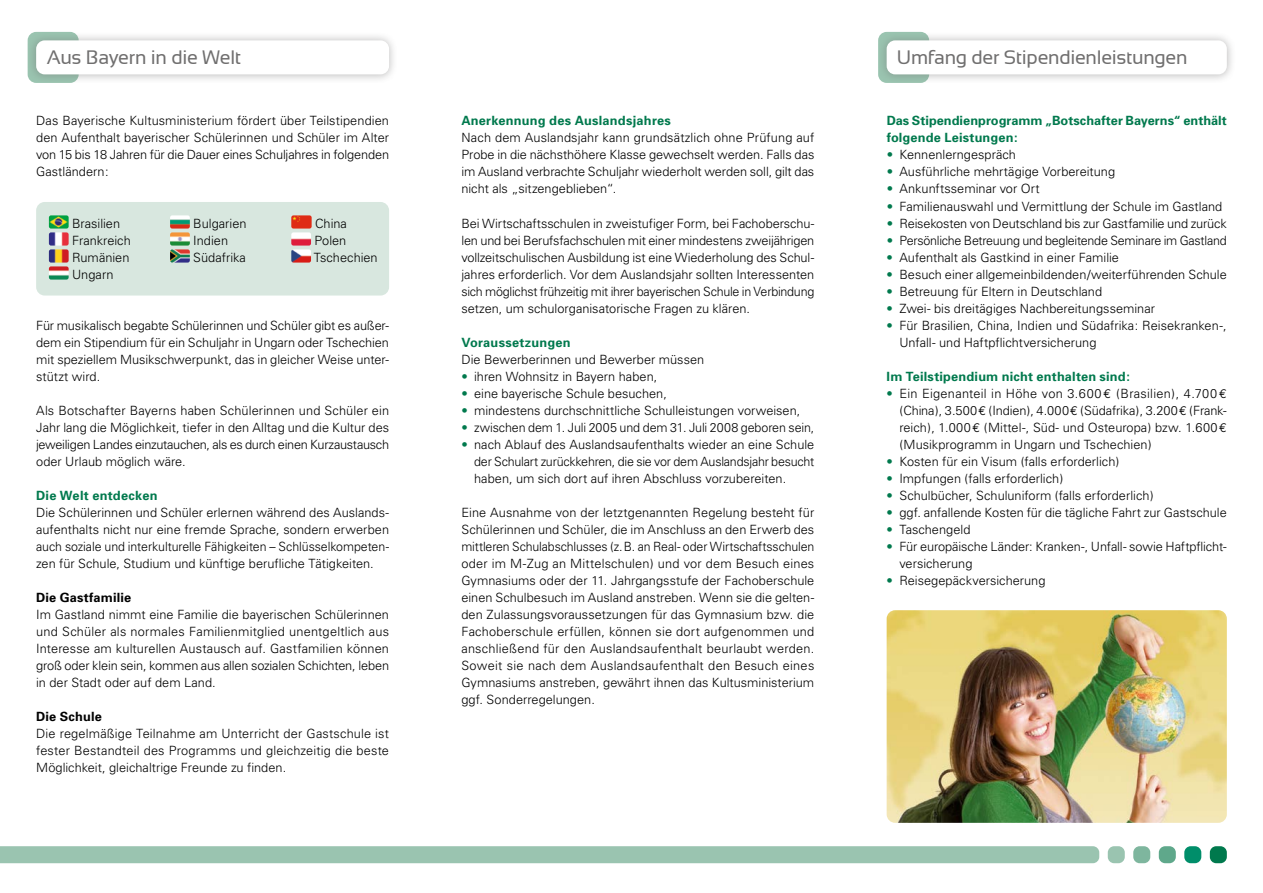
<style>
.page{position:relative;width:1263px;height:893px;background:#fff}
.page>*{position:absolute;margin:0;border:0;box-sizing:border-box;transform-origin:0 0}
.t1{font:19.5px "Sansation";letter-spacing:-.015em;color:#706f6f}
.t2{font:300 12.75px/17px "Univers";color:#000;text-align:justify}
.t3{font:700 12.75px/17px "Univers";letter-spacing:.015em;color:#00794d}
.t4{font:300 12.75px "Univers";letter-spacing:-.02em;color:#000}
.t5{font:700 12.75px "Univers";letter-spacing:.015em;color:#000}
.s1{color:#00794d}
.s2{font-family:"Euro Mono";font-weight:400}
</style>
<div class="page">
<div style="left:0;top:846px;width:1099px;height:17px;background:#9ac4b0"></div>
<div style="left:1210px;top:846px;width:17px;height:17px;background:#00794d;border-radius:6px"></div>
<div style="left:1184px;top:846px;width:17px;height:17px;background:#008e6a;border-radius:6px"></div>
<div style="left:1159px;top:846px;width:17px;height:17px;background:#5fa88b;border-radius:6px"></div>
<div style="left:1133px;top:846px;width:17px;height:17px;background:#7eb69e;border-radius:6px"></div>
<div style="left:1108px;top:846px;width:17px;height:17px;background:#9ac4b0;border-radius:6px"></div>
<div style="left:27px;top:31px;width:371px;height:53px;background:#706f6f;opacity:.5"></div>
<div style="left:36px;top:40px;width:353px;height:34px;background:#fff;border-radius:9px"></div>
<div style="left:878px;top:31px;width:358px;height:53px;background:#706f6f;opacity:.5"></div>
<div style="left:887px;top:40px;width:340px;height:34px;background:#fff;border-radius:9px"></div>
<div style="left:36px;top:202px;width:353px;height:94px;background:#d8e7df;border-radius:9px"></div>
<img style="left:49px;top:215px;width:20px;height:14px">
<img style="left:170px;top:215px;width:20px;height:14px">
<img style="left:291px;top:215px;width:21px;height:14px">
<img style="left:49px;top:232px;width:20px;height:14px">
<img style="left:170px;top:232px;width:20px;height:14px">
<img style="left:291px;top:232px;width:20px;height:14px">
<img style="left:49px;top:249px;width:20px;height:14px">
<img style="left:170px;top:249px;width:20px;height:14px">
<img style="left:291px;top:249px;width:20px;height:14px">
<img style="left:49px;top:266px;width:20px;height:14px">
<img style="left:887px;top:610px;width:340px;height:213px">
<h1 class="t1" style="left:47px;top:47px;width:196px">Aus Bayern in die Welt</h1>
<h1 class="t1" style="left:897px;top:47px;width:292px">Umfang der Stipendienleistungen</h1>
<p class="t2" style="left:36px;top:112px;width:354px">Das Bayerische Kultusministerium fördert über Teilstipendien den Aufenthalt bayerischer Schülerinnen und Schüler im Alter von 15 bis 18 Jahren für die Dauer eines Schuljahres in folgenden Gastländern:</p>
<p class="t2" style="left:72px;top:214px;width:50px">Brasilien</p>
<p class="t2" style="left:193px;top:214px;width:55px">Bulgarien</p>
<p class="t2" style="left:315px;top:214px;width:33px">China</p>
<p class="t2" style="left:72px;top:232px;width:60px">Frankreich</p>
<p class="t2" style="left:193px;top:232px;width:36px">Indien</p>
<p class="t2" style="left:314px;top:232px;width:33px">Polen</p>
<p class="t2" style="left:72px;top:249px;width:59px">Rumänien</p>
<p class="t2" style="left:193px;top:249px;width:54px">Südafrika</p>
<p class="t2" style="left:314px;top:249px;width:65px">Tschechien</p>
<p class="t2" style="left:72px;top:266px;width:43px">Ungarn</p>
<p class="t2" style="left:36px;top:317px;width:354px">Für musikalisch begabte Schülerinnen und Schüler gibt es außer&shy;dem ein Stipendium für ein Schuljahr in Ungarn oder Tschechien mit speziellem Musikschwerpunkt, das in gleicher Weise unter&shy;stützt wird.</p>
<p class="t2" style="left:36px;top:402px;width:354px">Als Botschafter Bayerns haben Schülerinnen und Schüler ein Jahr lang die Möglichkeit, tiefer in den Alltag und die Kultur des jeweiligen Landes einzutauchen, als es durch einen Kurzaustausch oder Urlaub möglich wäre.</p>
<p class="t3" style="left:36px;top:487px;width:123px">Die Welt entdecken</p>
<p class="t2" style="left:36px;top:504px;width:354px">Die Schülerinnen und Schüler erlernen während des Auslands&shy;aufenthalts nicht nur eine fremde Sprache, sondern erwerben auch soziale und interkulturelle Fähigkeiten – Schlüsselkompeten&shy;zen für Schule, Studium und künftige berufliche Tätigkeiten.</p>
<p class="t5" style="left:36px;top:589px;width:97px">Die Gastfamilie</p>
<p class="t2" style="left:36px;top:606px;width:354px">Im Gastland nimmt eine Familie die bayerischen Schülerinnen und Schüler als normales Familienmitglied unentgeltlich aus Interesse am kulturellen Austausch auf. Gastfamilien können groß oder klein sein, kommen aus allen sozialen Schichten, leben in der Stadt oder auf dem Land.</p>
<p class="t5" style="left:36px;top:709px;width:67px">Die Schule</p>
<p class="t2" style="left:36px;top:725px;width:354px">Die regelmäßige Teilnahme am Unterricht der Gastschule ist fester Bestandteil des Programms und gleichzeitig die beste Möglichkeit, gleichaltrige Freunde zu finden.</p>
<p class="t3" style="left:461px;top:112px;width:211px">Anerkennung des Auslandsjahres</p>
<p class="t2" style="left:461px;top:129px;width:354px">Nach dem Auslandsjahr kann grundsätzlich ohne Prüfung auf Probe in die nächsthöhere Klasse gewechselt werden. Falls das im Ausland verbrachte Schuljahr wiederholt werden soll, gilt das nicht als „sitzengeblieben“.</p>
<p class="t2" style="left:461px;top:215px;width:354px">Bei Wirtschaftsschulen in zweistufiger Form, bei Fachoberschu&shy;len und bei Berufsfachschulen mit einer mindestens zweijährigen vollzeitschulischen Ausbildung ist eine Wiederholung des Schul&shy;jahres erforderlich. Vor dem Auslandsjahr sollten Interessenten sich möglichst frühzeitig mit ihrer bayerischen Schule in Verbindung setzen, um schulorganisatorische Fragen zu klären.</p>
<p class="t3" style="left:461px;top:334px;width:111px">Voraussetzungen</p>
<p class="t2" style="left:461px;top:351px;width:244px">Die Bewerberinnen und Bewerber müssen</p>
<p class="t2" style="left:461px;top:368px;width:197px"><span class="s1">•</span> ihren Wohnsitz in Bayern haben,</p>
<p class="t2" style="left:461px;top:385px;width:207px"><span class="s1">•</span> eine bayerische Schule besuchen,</p>
<p class="t2" style="left:461px;top:402px;width:340px"><span class="s1">•</span> mindestens durchschnittliche Schulleistungen vorweisen,</p>
<p class="t2" style="left:461px;top:419px;width:354px"><span class="s1">•</span> zwischen dem 1. Juli 2005 und dem 31. Juli 2008 geboren sein,</p>
<p class="t2" style="left:474px;top:436px;width:342px;text-indent:-13px"><span class="s1">•</span> nach Ablauf des Auslandsaufenthalts wieder an eine Schule der Schulart zurückkehren, die sie vor dem Auslandsjahr besucht haben, um sich dort auf ihren Abschluss vorzubereiten.</p>
<p class="t2" style="left:461px;top:504px;width:354px">Eine Ausnahme von der letztgenannten Regelung besteht für Schülerinnen und Schüler, die im Anschluss an den Erwerb des mittleren Schulabschlusses (z.B. an Real- oder Wirtschaftsschulen oder im M-Zug an Mittelschulen) und vor dem Besuch eines Gymnasiums oder der 11. Jahrgangsstufe der Fachoberschule einen Schulbesuch im Ausland anstreben. Wenn sie die gelten&shy;den Zulassungsvoraussetzungen für das Gymnasium bzw. die Fachoberschule erfüllen, können sie dort aufgenommen und anschließend für den Auslandsaufenthalt beurlaubt werden.<br>Soweit sie nach dem Auslandsaufenthalt den Besuch eines Gymnasiums anstreben, gewährt ihnen das Kultusministerium ggf. Sonderregelungen.</p>
<p class="t3" style="left:887px;top:112px;width:342px">Das Stipendienprogramm „Botschafter Bayerns“ enthält folgende Leistungen:</p>
<p class="t2" style="left:887px;top:146px;width:131px"><span class="s1">•</span> Kennenlerngespräch</p>
<p class="t2" style="left:887px;top:163px;width:230px"><span class="s1">•</span> Ausführliche mehrtägige Vorbereitung</p>
<p class="t2" style="left:887px;top:180px;width:155px"><span class="s1">•</span> Ankunftsseminar vor Ort</p>
<p class="t2" style="left:887px;top:198px;width:337px"><span class="s1">•</span> Familienauswahl und Vermittlung der Schule im Gastland</p>
<p class="t2" style="left:887px;top:215px;width:342px"><span class="s1">•</span> Reisekosten von Deutschland bis zur Gastfamilie und zurück</p>
<p class="t4" style="left:887px;top:232px;width:342px"><span class="s1">•</span> Persönliche Betreuung und begleitende Seminare im Gastland</p>
<p class="t2" style="left:887px;top:249px;width:234px"><span class="s1">•</span> Aufenthalt als Gastkind in einer Familie</p>
<p class="t2" style="left:887px;top:266px;width:342px"><span class="s1">•</span> Besuch einer allgemeinbildenden/weiterführenden Schule</p>
<p class="t2" style="left:887px;top:283px;width:217px"><span class="s1">•</span> Betreuung für Eltern in Deutschland</p>
<p class="t2" style="left:887px;top:300px;width:270px"><span class="s1">•</span> Zwei- bis dreitägiges Nachbereitungsseminar</p>
<p class="t2" style="left:899px;top:317px;width:329px;text-indent:-13px"><span class="s1">•</span> Für Brasilien, China, Indien und Südafrika: Reisekranken-,<br>Unfall- und Haftpflichtversicherung</p>
<p class="t3" style="left:887px;top:368px;width:245px">Im Teilstipendium nicht enthalten sind:</p>
<p class="t2" style="left:899px;top:385px;width:329px;text-indent:-13px"><span class="s1">•</span> Ein Eigenanteil in Höhe von 3.600 <span class="s2">€</span> (Brasilien), 4.700 <span class="s2">€ </span>(China), 3.500<span class="s2">€</span> (Indien), 4.000<span class="s2">€</span> (Südafrika), 3.200<span class="s2">€</span> (Frank&shy;reich), 1.000<span class="s2">€</span> (Mittel-, Süd- und Osteuropa) bzw. 1.600<span class="s2">€ </span>(Musikprogramm in Ungarn und Tschechien)</p>
<p class="t2" style="left:887px;top:453px;width:234px"><span class="s1">•</span> Kosten für ein Visum (falls erforderlich)</p>
<p class="t2" style="left:887px;top:470px;width:178px"><span class="s1">•</span> Impfungen (falls erforderlich)</p>
<p class="t2" style="left:887px;top:487px;width:268px"><span class="s1">•</span> Schulbücher, Schuluniform (falls erforderlich)</p>
<p class="t2" style="left:887px;top:504px;width:342px"><span class="s1">•</span> ggf. anfallende Kosten für die tägliche Fahrt zur Gastschule</p>
<p class="t2" style="left:887px;top:521px;width:85px"><span class="s1">•</span> Taschengeld</p>
<p class="t2" style="left:899px;top:538px;width:329px;text-indent:-13px"><span class="s1">•</span> Für europäische Länder: Kranken-, Unfall- sowie Haftpflicht&shy;versicherung</p>
<p class="t2" style="left:887px;top:572px;width:160px"><span class="s1">•</span> Reisegepäckversicherung</p>
</div>
